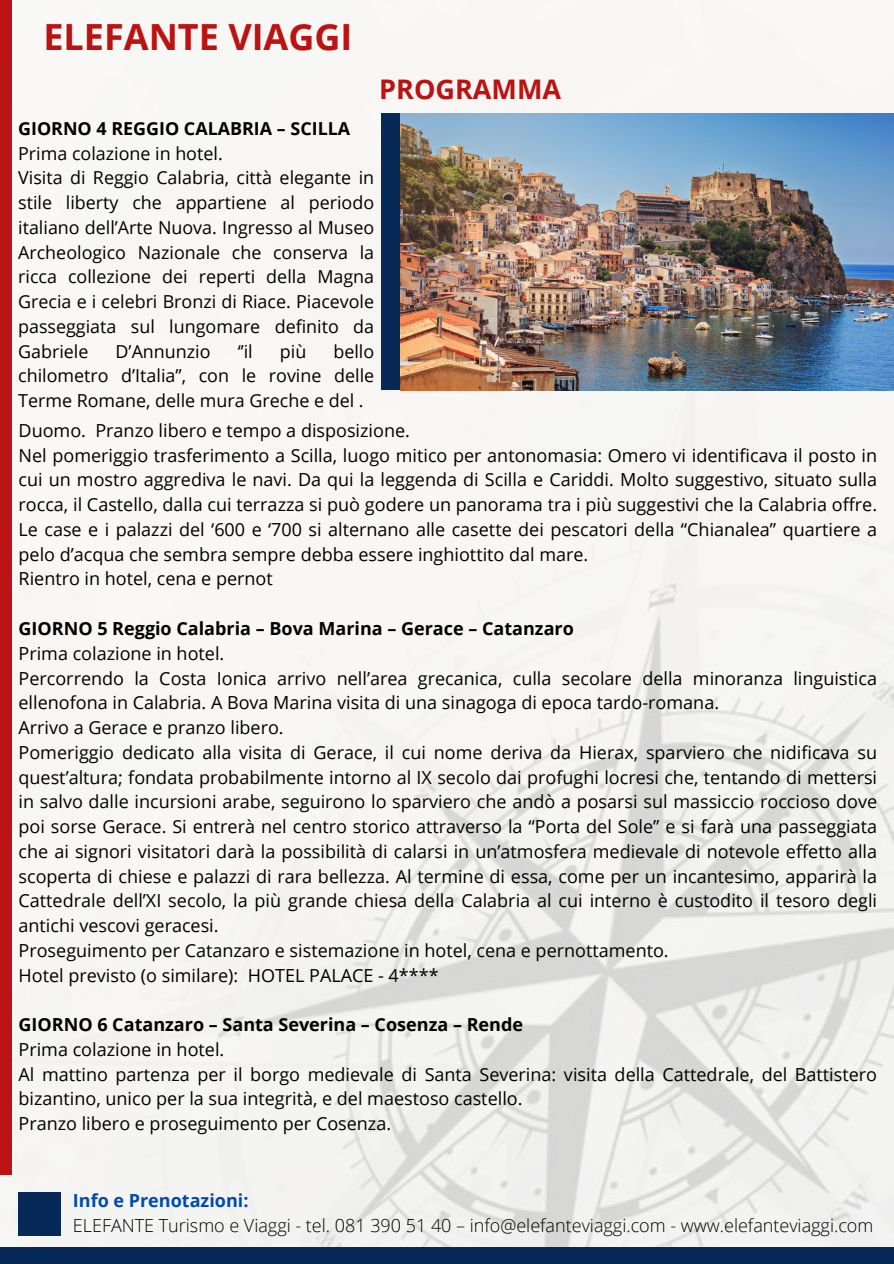
<style>
.page{position:relative;width:894px;height:1264px;background:#fff}
.page>*{position:absolute;margin:0;border:0;box-sizing:border-box;transform-origin:0 0}
.t1{font:700 36px "Open Sans";color:#bb1212}
.t2{font:700 27px "Open Sans";color:#bb1212}
.t3{font:18px/24.8px "Open Sans";color:#000;text-align:justify}
.t4{font:700 18px "Open Sans";color:#000}
.t5{font:300 18px "Open Sans";color:#000}
.t6{font:700 18px "Open Sans";color:#004aad}
.t7{font:17.85px/24.8px "Open Sans";color:#000}
.t8{font:700 17.85px "Open Sans";color:#000}
</style>
<div class="page">
<img style="left:0;top:0;width:892px;height:1247px">
<div style="left:0;top:0;width:11px;height:1174px;background:#bb1212"></div>
<div style="left:19px;top:1191px;width:42px;height:44px;background:#072957"></div>
<div style="left:0;top:1247px;width:893px;height:16px;background:#072957"></div>
<div style="left:381px;top:113px;width:56px;height:277px;background:#072957"></div>
<img style="left:400px;top:113px;width:493px;height:277px">
<p class="t1" style="left:43px;top:11px;width:310px">ELEFANTE VIAGGI</p>
<h2 class="t2" style="left:379px;top:70px;width:183px">PROGRAMMA</h2>
<p class="t8" style="left:18px;top:116px;width:333px">GIORNO 4 REGGIO CALABRIA – SCILLA</p>
<p class="t7" style="left:18px;top:140px;width:357px">Prima colazione in hotel.<br>Visita di Reggio Calabria, città elegante in stile liberty che appartiene al periodo italiano dell’Arte Nuova. Ingresso al Museo Archeologico Nazionale che conserva la ricca collezione dei reperti della Magna Grecia e i celebri Bronzi di Riace. Piacevole passeggiata sul lungomare definito da Gabriele</p>
<p class="t7" style="left:115px;top:338px;width:96px">D’Annunzio</p>
<p class="t7" style="left:237px;top:338px;width:17px">‘’il</p>
<p class="t7" style="left:280px;top:338px;width:28px">più</p>
<p class="t7" style="left:18px;top:338px;width:357px;text-align:justify;text-indent:315px">bello chilometro d’Italia”, con le rovine delle Terme Romane, delle mura Greche e del .</p>
<p class="t3" style="left:19px;top:417px;width:393px">Duomo. Pranzo libero e tempo a disposizione.</p>
<p class="t3" style="left:19px;top:442px;width:859px">Nel pomeriggio trasferimento a Scilla, luogo mitico per antonomasia: Omero vi identificava il posto in cui un mostro aggrediva le navi. Da qui la leggenda di Scilla e Cariddi. Molto suggestivo, situato sulla rocca, il Castello, dalla cui terrazza si può godere un panorama tra i più suggestivi che la Calabria offre.<br>Le case e i palazzi del ‘600 e ‘700 si alternano alle casette dei pescatori della “Chianalea” quartiere a pelo d’acqua che sembra sempre debba essere inghiottito dal mare.</p>
<p class="t3" style="left:19px;top:566px;width:256px">Rientro in hotel, cena e pernot</p>
<p class="t4" style="left:19px;top:615px;width:556px">GIORNO 5 Reggio Calabria – Bova Marina – Gerace – Catanzaro</p>
<p class="t3" style="left:19px;top:640px;width:207px">Prima colazione in hotel.</p>
<p class="t3" style="left:19px;top:665px;width:859px">Percorrendo la Costa Ionica arrivo nell’area grecanica, culla secolare della minoranza linguistica ellenofona in Calabria. A Bova Marina visita di una sinagoga di epoca tardo-romana.</p>
<p class="t3" style="left:19px;top:714px;width:266px">Arrivo a Gerace e pranzo libero.</p>
<p class="t3" style="left:19px;top:739px;width:859px">Pomeriggio dedicato alla visita di Gerace, il cui nome deriva da Hierax, sparviero che nidificava su quest’altura; fondata probabilmente intorno al IX secolo dai profughi locresi che, tentando di mettersi in salvo dalle incursioni arabe, seguirono lo sparviero che andò a posarsi sul massiccio roccioso dove poi sorse Gerace. Si entrerà nel centro storico attraverso la “Porta del Sole” e si farà una passeggiata che ai signori visitatori darà la possibilità di calarsi in un’atmosfera medievale di notevole effetto alla scoperta di chiese e palazzi di rara bellezza. Al termine di essa, come per un incantesimo, apparirà la Cattedrale dell’XI secolo, la più grande chiesa della Calabria al cui interno è custodito il tesoro degli antichi vescovi geracesi.</p>
<p class="t3" style="left:19px;top:937px;width:651px">Proseguimento per Catanzaro e sistemazione in hotel, cena e pernottamento.</p>
<p class="t3" style="left:19px;top:962px;width:421px">Hotel previsto (o similare): HOTEL PALACE - 4****</p>
<p class="t4" style="left:19px;top:1011px;width:506px">GIORNO 6 Catanzaro – Santa Severina – Cosenza – Rende</p>
<p class="t3" style="left:19px;top:1036px;width:207px">Prima colazione in hotel.</p>
<p class="t3" style="left:19px;top:1061px;width:859px">Al mattino partenza per il borgo medievale di Santa Severina: visita della Cattedrale, del Battistero bizantino, unico per la sua integrità, e del maestoso castello.</p>
<p class="t3" style="left:19px;top:1110px;width:374px">Pranzo libero e proseguimento per Cosenza.</p>
<p class="t6" style="left:73px;top:1187px;width:177px">Info e Prenotazioni:</p>
<p class="t5" style="left:73px;top:1212px;width:801px">ELEFANTE Turismo e Viaggi - tel. 081 390 51 40 – info@elefanteviaggi.com - www.elefanteviaggi.com</p>
</div>
